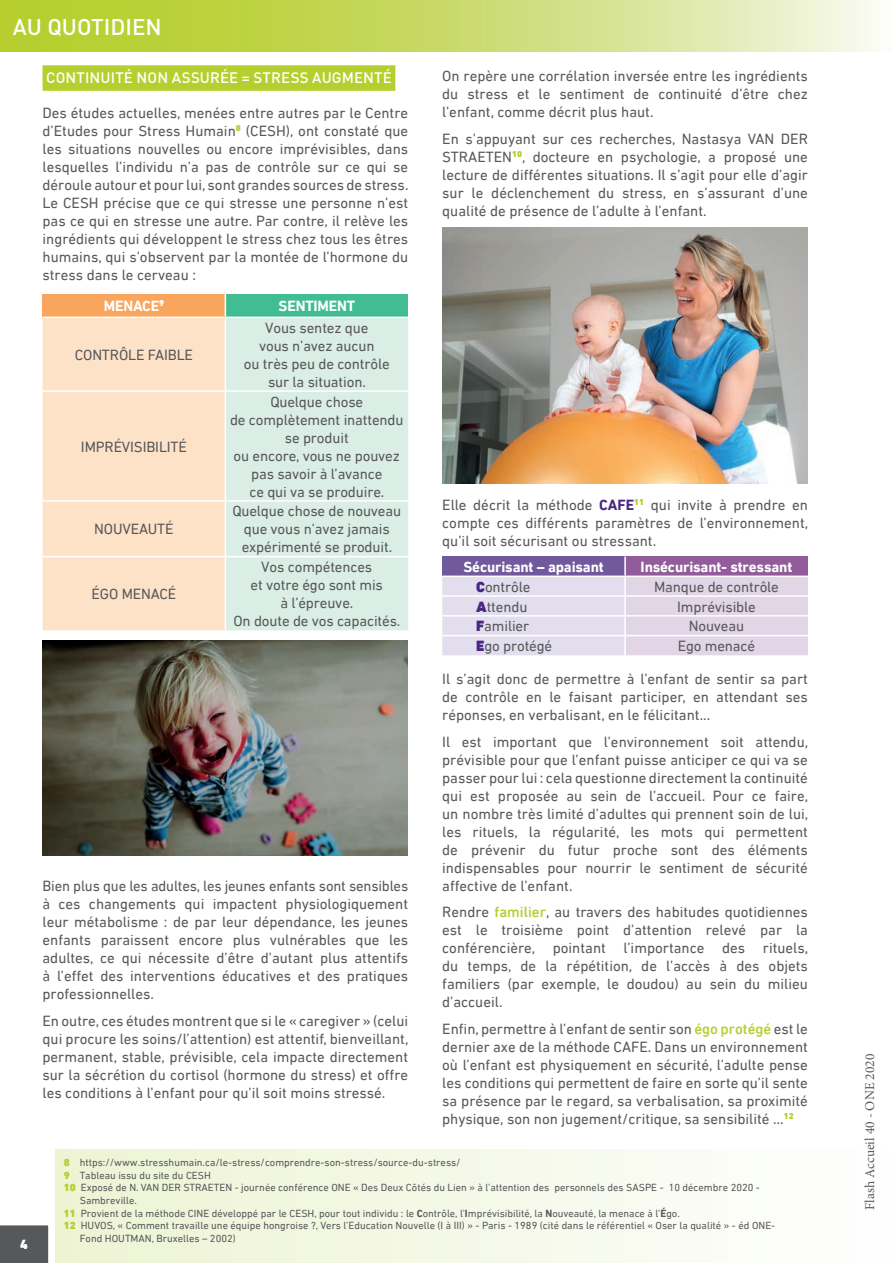
<style>
.page{position:relative;width:893px;height:1263px;background:#fff}
.page>*{position:absolute;margin:0;border:0;box-sizing:border-box;transform-origin:0 0}
.t1{font:500 22.5px "DIN";color:#fff}
.Pour_en_savoir_plus{font:15px/18px "DIN Next LT Pro";color:#57585a;text-align:justify}
.signature{font:15px/18px "DIN Next LT Pro";color:#57585a;text-align:justify}
.texte_article{font:15px/18px "DIN Next LT Pro";letter-spacing:-.01em;color:#57585a;text-align:center}
.texte_article-2{font:700 15px "DIN Next LT Pro";letter-spacing:-.01em;color:#fff}
.Sous_titre_quotidien{font:500 15px "DIN";letter-spacing:.01em;color:#fff}
.t2{font:13.5px "Minion Pro";color:#58595b}
.t3{font:900 13.5px "DIN Next LT Pro";color:#fff}
.Note_de_bas_de_page{font:10.5px "DIN Next LT Pro";color:#57585a}
.s1{font-weight:700;color:#492683}
.s2{font-weight:900;color:#492683}
.s3{font-weight:500;color:#b6cf2f}
.s4{font-weight:900;color:#b6cf2f}
.s5{font-weight:700}
</style>
<div class="page">
<div style="left:0;top:1225px;width:49px;height:38px;background:#57585a"></div>
<svg style="left:0;top:0;width:876px;height:51px;background:#cddd74"></svg>
<div style="left:55px;top:1150px;width:838px;height:113px;background:linear-gradient(to right,#edf3d3,#fefefe)"></div>
<div style="left:43px;top:65px;width:352px;height:26px;background:#b6cf2f"></div>
<div style="left:43px;top:294px;width:182px;height:23px;background:#f9a55d"></div>
<div style="left:225px;top:294px;width:183px;height:23px;background:#42bd93"></div>
<div style="left:43px;top:318px;width:182px;height:312px;background:#fee2c8"></div>
<div style="left:226px;top:318px;width:182px;height:312px;background:#dbeee5"></div>
<svg style="left:225px;top:294px;width:1px;height:23px"></svg>
<hr style="left:43px;top:390px;width:182px;height:2px;background:#fff">
<hr style="left:225px;top:390px;width:183px;height:2px;background:#fff">
<hr style="left:43px;top:500px;width:182px;height:2px;background:#fff">
<hr style="left:225px;top:500px;width:183px;height:2px;background:#fff">
<hr style="left:43px;top:556px;width:182px;height:1px;background:#fff">
<hr style="left:225px;top:556px;width:183px;height:1px;background:#fff">
<img style="left:43px;top:640px;width:365px;height:215px">
<img style="left:442px;top:227px;width:365px;height:257px">
<svg style="left:442px;top:556px;width:366px;height:99px;background:#d0c3db"></svg>
<h1 class="t1" style="left:13px;top:12px;width:151px">AU QUOTIDIEN</h1>
<p class="Sous_titre_quotidien" style="left:46px;top:68px;width:347px">CONTINUITÉ NON ASSURÉE = STRESS AUGMENTÉ</p>
<p class="signature" style="left:43px;top:103px;width:367px">Des études actuelles, menées entre autres par le Centre d’Etudes pour Stress Humain<sup>8</sup> (CESH), ont constaté que les situations nouvelles ou encore imprévisibles, dans lesquelles l’individu n’a pas de contrôle sur ce qui se déroule autour et pour lui, sont grandes sources de stress.<br>Le CESH précise que ce qui stresse une personne n’est pas ce qui en stresse une autre. Par contre, il relève les ingrédients qui développent le stress chez tous les êtres humains, qui s’observent par la montée de l’hormone du stress dans le cerveau :</p>
<p class="texte_article-2" style="left:104px;top:297px;width:62px">MENACE<sup>9</sup></p>
<p class="texte_article-2" style="left:279px;top:297px;width:78px">SENTIMENT</p>
<p class="texte_article" style="left:75px;top:346px;width:120px">CONTRÔLE FAIBLE</p>
<p class="texte_article" style="left:244px;top:319px;width:147px">Vous sentez que<br>vous n’avez aucun<br>ou très peu de contrôle sur la situation.</p>
<p class="texte_article" style="left:81px;top:437px;width:108px">IMPRÉVISIBILITÉ</p>
<p class="texte_article" style="left:94px;top:520px;width:81px">NOUVEAUTÉ</p>
<p class="texte_article" style="left:92px;top:585px;width:86px">ÉGO MENACÉ</p>
<p class="texte_article" style="left:230px;top:392px;width:175px">Quelque chose<br>de complètement inattendu se produit<br>ou encore, vous ne pouvez pas savoir à l’avance<br>ce qui va se produire.</p>
<p class="texte_article" style="left:232px;top:502px;width:170px">Quelque chose de nouveau que vous n’avez jamais expérimenté se produit.</p>
<p class="texte_article" style="left:233px;top:558px;width:169px">Vos compétences<br>et votre égo sont mis<br>à l’épreuve.<br>On doute de vos capacités.</p>
<p class="Pour_en_savoir_plus" style="left:43px;top:877px;width:367px">Bien plus que les adultes, les jeunes enfants sont sensibles à ces changements qui impactent physiologiquement leur métabolisme : de par leur dépendance, les jeunes enfants paraissent encore plus vulnérables que les adultes, ce qui nécessite d’être d’autant plus attentifs à l’effet des interventions éducatives et des pratiques professionnelles.</p>
<p class="Pour_en_savoir_plus" style="left:43px;top:1011px;width:367px">En outre, ces études montrent que si le « caregiver » (celui qui procure les soins/l’attention) est attentif, bienveillant, permanent, stable, prévisible, cela impacte directement sur la sécrétion du cortisol (hormone du stress) et offre les conditions à l’enfant pour qu’il soit moins stressé.</p>
<p class="Pour_en_savoir_plus" style="left:442px;top:67px;width:367px">On repère une corrélation inversée entre les ingrédients du stress et le sentiment de continuité d’être chez l’enfant, comme décrit plus haut.</p>
<p class="Pour_en_savoir_plus" style="left:442px;top:130px;width:367px">En s’appuyant sur ces recherches, Nastasya VAN DER STRAETEN<sup>10</sup>, docteure en psychologie, a proposé une lecture de différentes situations. Il s’agit pour elle d’agir sur le déclenchement du stress, en s’assurant d’une qualité de présence de l’adulte à l’enfant.</p>
<p class="Pour_en_savoir_plus" style="left:442px;top:496px;width:367px">Elle décrit la méthode <span class="s1">CAFE</span><sup>11</sup> qui invite à prendre en compte ces différents paramètres de l’environnement, qu’il soit sécurisant ou stressant.</p>
<p class="texte_article-2" style="left:463px;top:558px;width:142px">Sécurisant – apaisant</p>
<p class="texte_article-2" style="left:641px;top:558px;width:153px">Insécurisant- stressant</p>
<p class="texte_article" style="left:476px;top:577px;width:56px"><span class="s2">C</span>ontrôle</p>
<p class="texte_article" style="left:654px;top:577px;width:126px">Manque de contrôle</p>
<p class="texte_article" style="left:476px;top:597px;width:53px"><span class="s2">A</span>ttendu</p>
<p class="texte_article" style="left:677px;top:597px;width:80px">Imprévisible</p>
<p class="texte_article" style="left:476px;top:617px;width:55px"><span class="s2">F</span>amilier</p>
<p class="texte_article" style="left:689px;top:617px;width:57px">Nouveau</p>
<p class="texte_article" style="left:476px;top:637px;width:78px"><span class="s2">E</span>go protégé</p>
<p class="texte_article" style="left:678px;top:637px;width:79px">Ego menacé</p>
<p class="Pour_en_savoir_plus" style="left:442px;top:670px;width:367px">Il s’agit donc de permettre à l’enfant de sentir sa part de contrôle en le faisant participer, en attendant ses réponses, en verbalisant, en le félicitant...</p>
<p class="Pour_en_savoir_plus" style="left:442px;top:732px;width:367px">Il est important que l’environnement soit attendu, prévisible pour que l’enfant puisse anticiper ce qui va se passer pour lui : cela questionne directement la continuité qui est proposée au sein de l’accueil. Pour ce faire, un nombre très limité d’adultes qui prennent soin de lui, les rituels, la régularité, les mots qui permettent de prévenir du futur proche sont des éléments indispensables pour nourrir le sentiment de sécurité affective de l’enfant.</p>
<p class="signature" style="left:442px;top:903px;width:367px">Rendre <span class="s3">familier</span>, au travers des habitudes quotidiennes est le troisième point d’attention relevé par la conférencière, pointant l’importance des rituels, du temps, de la répétition, de l’accès à des objets familiers (par exemple, le doudou) au sein du milieu d’accueil.</p>
<p class="signature" style="left:442px;top:1020px;width:367px">Enfin, permettre à l’enfant de sentir son <span class="s3">égo protégé</span> est le dernier axe de la méthode CAFE. Dans un environnement où l’enfant est physiquement en sécurité, l’adulte pense les conditions qui permettent de faire en sorte qu’il sente sa présence par le regard, sa verbalisation, sa proximité physique, son non jugement/critique, sa sensibilité …<sup>12</sup></p>
<p class="t3" style="left:20px;top:1236px;width:9px">4</p>
<p class="Note_de_bas_de_page" style="left:64px;top:1156px;width:398px"><span class="s4">8</span> https://www.stresshumain.ca/le-stress/comprendre-son-stress/source-du-stress/</p>
<p class="Note_de_bas_de_page" style="left:64px;top:1169px;width:149px"><span class="s4">9</span> Tableau issu du site du CESH</p>
<p class="Note_de_bas_de_page" style="left:64px;top:1182px;width:698px"><span class="s4">10</span> Exposé de N. VAN DER STRAETEN - journée conférence ONE « Des Deux Côtés du Lien » à l’attention des personnels des SASPE - 10 décembre 2020 -</p>
<p class="Note_de_bas_de_page" style="left:80px;top:1194px;width:59px">Sambreville.</p>
<p class="Note_de_bas_de_page" style="left:64px;top:1207px;width:618px"><span class="s4">11</span> Provient de la méthode CINE développé par le CESH, pour tout individu : le <span class="s5">C</span>ontrôle, l’<span class="s5">I</span>mprévisibilité, la <span class="s5">N</span>ouveauté, la menace à l’<span class="s5">É</span>go.</p>
<p class="Note_de_bas_de_page" style="left:64px;top:1219px;width:713px"><span class="s4">12</span> HUVOS, « Comment travaille une équipe hongroise ?, Vers l’Education Nouvelle (I à III) » - Paris - 1989 (cité dans le référentiel « Oser la qualité » - éd ONE-</p>
<p class="Note_de_bas_de_page" style="left:80px;top:1232px;width:157px">Fond HOUTMAN, Bruxelles – 2002)</p>
<p class="t2" style="left:861px;top:1210px;width:158px;rotate:-90deg">Flash Accueil 40 - ONE 2020</p>
</div>
